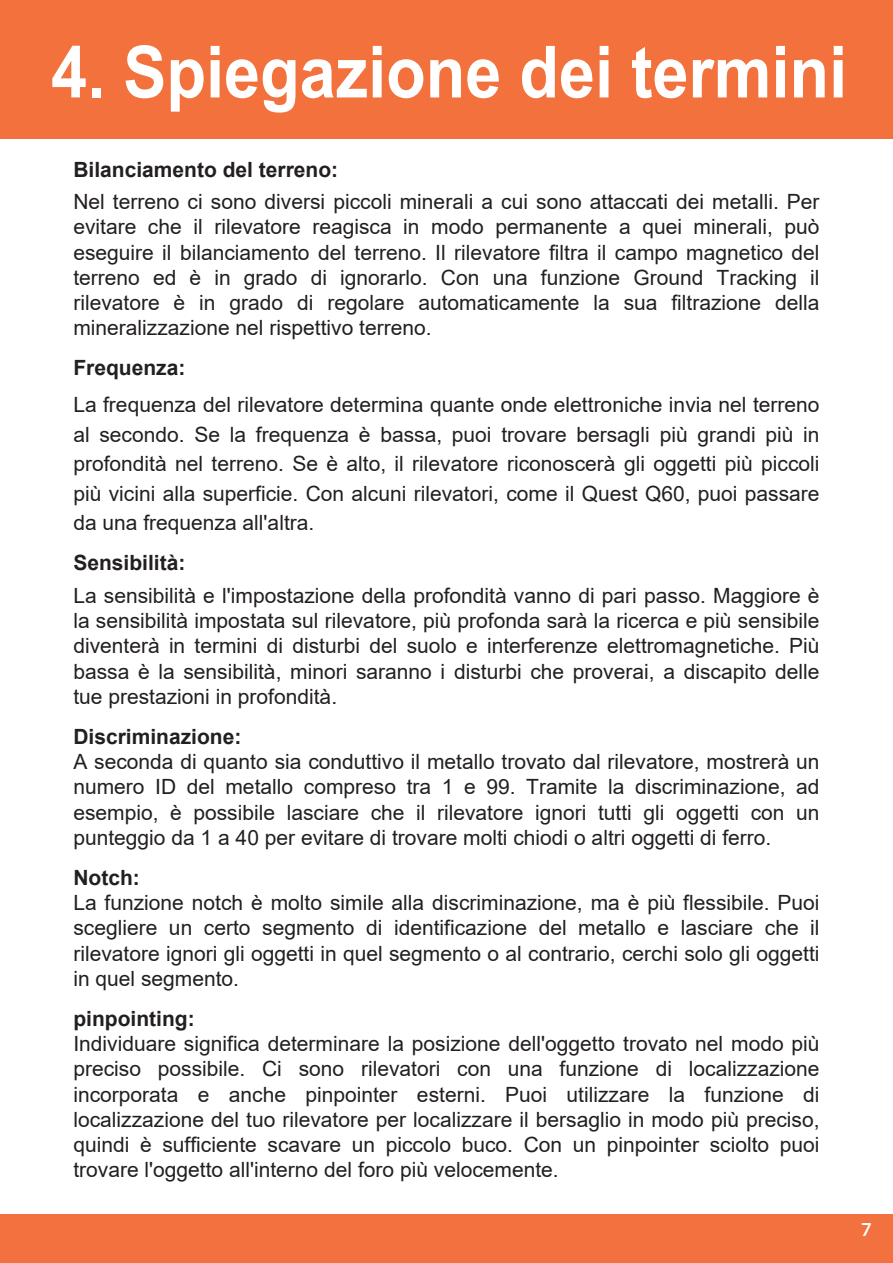
<style>
.page{position:relative;width:893px;height:1263px;background:#fff}
.page>*{position:absolute;margin:0;border:0;box-sizing:border-box;transform-origin:0 0}
.t1{font:700 72px "Arial";color:#fff;scale:.9 1}
.t2{font:21px/25.2px "Arial";color:#231f20}
.t3{font:700 18px "Lato";color:#fff}
.s1{font-weight:700}
</style>
<div class="page">
<div style="left:0;top:1215px;width:893px;height:48px;background:#f3713e"></div>
<div style="left:0;top:0;width:893px;height:138px;background:#f3713c"></div>
<p class="t1" style="left:51px;top:21px;width:886px">4. Spiegazione dei termini</p>
<p class="t2" style="left:73px;top:153px;width:748px;line-height:32.7px"><span class="s1">Bilanciamento del terreno:<br></span>Nel terreno ci sono diversi piccoli minerali a cui sono attaccati dei metalli. Per</p>
<p class="t2" style="left:73px;top:214px;width:748px;text-align:justify">evitare che il rilevatore reagisca in modo permanente a quei minerali, può eseguire il bilanciamento del terreno. Il rilevatore filtra il campo magnetico del terreno ed è in grado di ignorarlo. Con una funzione Ground Tracking il rilevatore è in grado di regolare automaticamente la sua filtrazione della mineralizzazione nel rispettivo terreno.</p>
<p class="t2" style="left:73px;top:349px;width:748px;line-height:36.9px"><span class="s1">Frequenza:<br></span>La frequenza del rilevatore determina quante onde elettroniche invia nel terreno</p>
<p class="t2" style="left:73px;top:420px;width:748px;line-height:29.4px;text-align:justify">al secondo. Se la frequenza è bassa, puoi trovare bersagli più grandi più in profondità nel terreno. Se è alto, il rilevatore riconoscerà gli oggetti più piccoli più vicini alla superficie. Con alcuni rilevatori, come il Quest Q60, puoi passare da una frequenza all'altra.</p>
<p class="t2" style="left:73px;top:546px;width:748px;line-height:32.7px"><span class="s1">Sensibilità:<br></span>La sensibilità e l'impostazione della profondità vanno di pari passo. Maggiore è</p>
<p class="t2" style="left:73px;top:608px;width:748px;text-align:justify">la sensibilità impostata sul rilevatore, più profonda sarà la ricerca e più sensibile diventerà in termini di disturbi del suolo e interferenze elettromagnetiche. Più bassa è la sensibilità, minori saranno i disturbi che proverai, a discapito delle tue prestazioni in profondità.</p>
<p class="t2" style="left:73px;top:724px;width:748px"><span class="s1">Discriminazione:<br></span>A seconda di quanto sia conduttivo il metallo trovato dal rilevatore, mostrerà un numero ID del metallo compreso tra 1 e 99. Tramite la discriminazione, ad esempio, è possibile lasciare che il rilevatore ignori tutti gli oggetti con un punteggio da 1 a 40 per evitare di trovare molti chiodi o altri oggetti di ferro.</p>
<p class="t2" style="left:73px;top:865px;width:748px"><span class="s1">Notch:<br></span>La funzione notch è molto simile alla discriminazione, ma è più flessibile. Puoi scegliere un certo segmento di identificazione del metallo e lasciare che il rilevatore ignori gli oggetti in quel segmento o al contrario, cerchi solo gli oggetti in quel segmento.</p>
<p class="t2" style="left:73px;top:1006px;width:748px"><span class="s1">pinpointing:<br></span>Individuare significa determinare la posizione dell'oggetto trovato nel modo più preciso possibile. Ci sono rilevatori con una funzione di localizzazione incorporata e anche pinpointer esterni. Puoi utilizzare la funzione di localizzazione del tuo rilevatore per localizzare il bersaglio in modo più preciso, quindi è sufficiente scavare un piccolo buco. Con un pinpointer sciolto puoi trovare l'oggetto all'interno del foro più velocemente.</p>
<p class="t3" style="left:861px;top:1216px;width:12px">7</p>
</div>
